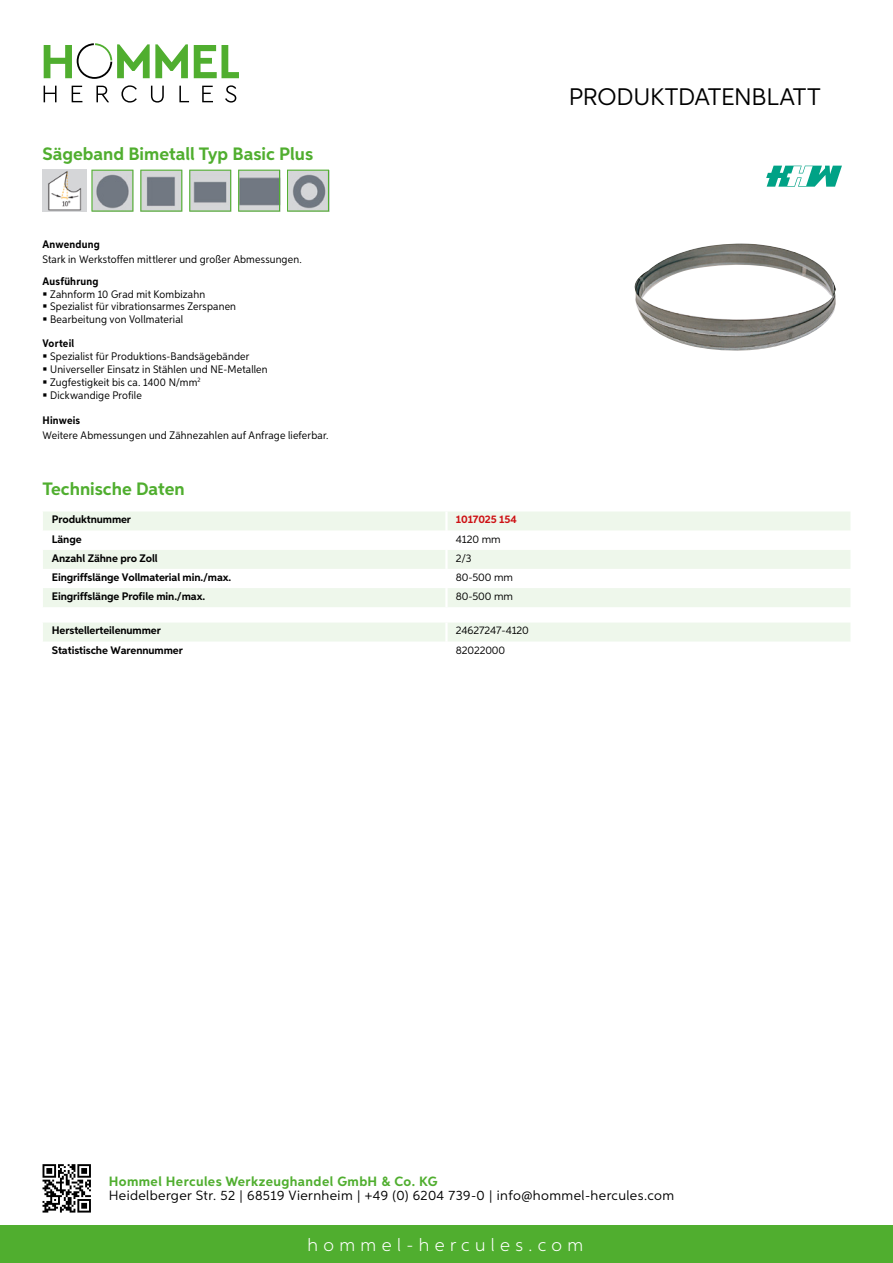
<style>
.page{position:relative;width:893px;height:1263px;background:#fff}
.page>*{position:absolute;margin:0;border:0;box-sizing:border-box;transform-origin:0 0}
.t1{font:24px "Aspira";letter-spacing:-.01em;color:#000}
.t2{font:700 18px "Aspira";color:#50ae2f}
.t3{font:300 18px "Aspira";letter-spacing:.3em;color:#fff}
.t4{font:13.5px "Aspira";letter-spacing:.03em;color:#000}
.t5{font:700 13.5px "Aspira";letter-spacing:.03em;color:#50ae2f}
.t6{font:10.95px/12.8px "Aspira Nar";letter-spacing:.015em;color:#000}
.t7{font:700 10.95px "Aspira";letter-spacing:-.01em;color:#000}
.t8{font:10.95px "Aspira";letter-spacing:-.01em;color:#000}
.t9{font:700 10.95px "Aspira Nar";letter-spacing:.02em;color:#000}
.t10{font:700 10.95px "Aspira";letter-spacing:-.01em;color:#cd1013}
</style>
<div class="page">
<div style="left:0;top:1226px;width:893px;height:37px;background:#50ae2f"></div>
<svg style="left:43px;top:1164px;width:48px;height:48px"></svg>
<svg style="left:194px;top:45px;width:45px;height:33px"></svg>
<svg style="left:44px;top:43px;width:144px;height:36px"></svg>
<svg style="left:44px;top:86px;width:13px;height:16px"></svg>
<svg style="left:72px;top:86px;width:10px;height:16px"></svg>
<svg style="left:96px;top:86px;width:13px;height:16px"></svg>
<svg style="left:121px;top:85px;width:16px;height:18px"></svg>
<svg style="left:151px;top:86px;width:13px;height:17px"></svg>
<svg style="left:179px;top:86px;width:10px;height:16px"></svg>
<svg style="left:202px;top:86px;width:11px;height:16px"></svg>
<svg style="left:225px;top:85px;width:11px;height:18px"></svg>
<div style="left:43px;top:512px;width:807px;height:95px;background:#eef7eb"></div>
<svg style="left:43px;top:531px;width:807px;height:57px"></svg>
<hr style="left:445px;top:511px;width:3px;height:20px;background:#fff">
<hr style="left:445px;top:531px;width:3px;height:19px;background:#fff">
<hr style="left:445px;top:550px;width:3px;height:19px;background:#fff">
<hr style="left:445px;top:569px;width:3px;height:19px;background:#fff">
<hr style="left:445px;top:588px;width:3px;height:19px;background:#fff">
<div style="left:43px;top:623px;width:807px;height:19px;background:#eef7eb"></div>
<img style="left:43px;top:170px;width:44px;height:42px">
<svg style="left:91px;top:170px;width:42px;height:42px;background:#9aa6a1"></svg>
<svg style="left:140px;top:170px;width:42px;height:42px;background:#9ca7a2"></svg>
<svg style="left:189px;top:170px;width:42px;height:42px;background:#a3afa8"></svg>
<svg style="left:238px;top:170px;width:42px;height:42px;background:#8b9893"></svg>
<svg style="left:287px;top:170px;width:42px;height:42px;background:#a5b1aa"></svg>
<img style="left:634px;top:244px;width:202px;height:107px">
<svg style="left:766px;top:166px;width:76px;height:21px"></svg>
<h2 class="t2" style="left:43px;top:142px;width:272px">Sägeband Bimetall Typ Basic Plus</h2>
<p class="t9" style="left:43px;top:237px;width:59px">Anwendung</p>
<p class="t6" style="left:43px;top:252px;width:261px">Stark in Werkstoffen mittlerer und großer Abmessungen.</p>
<p class="t9" style="left:43px;top:274px;width:58px">Ausführung</p>
<p class="t6" style="left:50px;top:287px;width:187px">Zahnform 10 Grad mit Kombizahn<br>Spezialist für vibrationsarmes Zerspanen<br>Bearbeitung von Vollmaterial</p>
<p class="t9" style="left:43px;top:337px;width:33px">Vorteil</p>
<p class="t6" style="left:50px;top:350px;width:219px">Spezialist für Produktions-Bandsägebänder Universeller Einsatz in Stählen und NE-Metallen Zugfestigkeit bis ca. 1400 N/mm<sup>2<br></sup>Dickwandige Profile</p>
<p class="t9" style="left:43px;top:413px;width:39px">Hinweis</p>
<p class="t6" style="left:43px;top:429px;width:287px">Weitere Abmessungen und Zähnezahlen auf Anfrage lieferbar.</p>
<h2 class="t2" style="left:43px;top:477px;width:144px">Technische Daten</h2>
<p class="t7" style="left:52px;top:513px;width:81px">Produktnummer</p>
<p class="t10" style="left:456px;top:513px;width:62px">1017025 154</p>
<p class="t7" style="left:52px;top:532px;width:31px">Länge</p>
<p class="t8" style="left:456px;top:532px;width:46px">4120 mm</p>
<p class="t7" style="left:52px;top:551px;width:107px">Anzahl Zähne pro Zoll</p>
<p class="t8" style="left:456px;top:551px;width:17px">2/3</p>
<p class="t7" style="left:52px;top:570px;width:181px">Eingriffslänge Vollmaterial min./max.</p>
<p class="t8" style="left:456px;top:570px;width:59px">80-500 mm</p>
<p class="t7" style="left:52px;top:589px;width:155px">Eingriffslänge Profile min./max.</p>
<p class="t8" style="left:456px;top:589px;width:59px">80-500 mm</p>
<p class="t7" style="left:52px;top:624px;width:111px">Herstellerteilenummer</p>
<p class="t8" style="left:456px;top:624px;width:75px">24627247-4120</p>
<p class="t7" style="left:52px;top:643px;width:132px">Statistische Warennummer</p>
<p class="t8" style="left:456px;top:643px;width:51px">82022000</p>
<h1 class="t1" style="left:569px;top:82px;width:253px">Produktdatenblatt</h1>
<p class="t5" style="left:109px;top:1172px;width:330px">Hommel Hercules Werkzeughandel GmbH &amp; Co. KG</p>
<p class="t4" style="left:109px;top:1187px;width:567px">Heidelberger Str. 52 | 68519 Viernheim | +49 (0) 6204 739-0 | info@hommel-hercules.com</p>
<h2 class="t3" style="left:307px;top:1234px;width:277px">hommel-hercules.com</h2>
</div>
